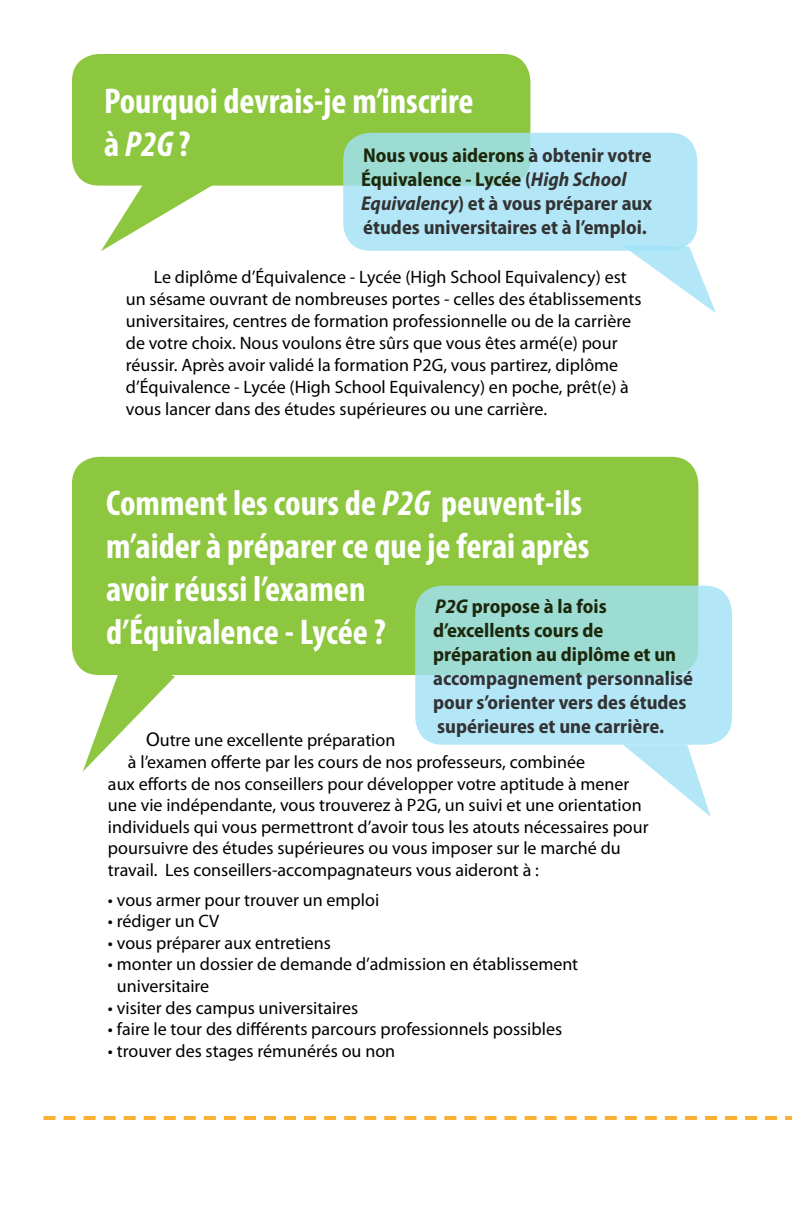
<style>
.page{position:relative;width:792px;height:1224px;background:#fff}
.page>*{position:absolute;margin:0;border:0;box-sizing:border-box;transform-origin:0 0}
.t1{font:700 condensed 36px/43.2px "Myriad Pro";color:#fff}
.t2{font:700 semi-condensed 20px/24px "Myriad Pro";color:#000}
.t3{font:18px/22px "Myriad Pro";color:#000}
.s1{font-style:italic}
.s2{font-size:20px}
</style>
<div class="page">
<div style="left:72px;top:54px;width:458px;height:132px;background:#8dc63f;border-radius:27px"></div>
<svg style="left:101px;top:185px;width:117px;height:66px"></svg>
<svg style="left:630px;top:245px;width:86px;height:68px"></svg>
<svg style="left:343px;top:133px;width:354px;height:118px;background:#ade4ef"></svg>
<div style="left:72px;top:457px;width:626px;height:218px;background:#8dc63f;border-radius:27px"></div>
<svg style="left:83px;top:670px;width:92px;height:102px"></svg>
<svg style="left:623px;top:745px;width:88px;height:72px"></svg>
<svg style="left:415px;top:586px;width:317px;height:159px;background:#a8e1e4"></svg>
<svg style="left:44px;top:1116px;width:748px;height:4px"></svg>
<h1 class="t1" style="left:104px;top:78px;width:371px">Pourquoi devrais-je m’inscrire à <span class="s1">P2G</span> ?</h1>
<p class="t2" style="left:361px;top:143px;width:292px">Nous vous aiderons à obtenir votre Équivalence - Lycée (<span class="s1">High School Equivalency</span>) et à vous préparer aux études universitaires et à l’emploi.</p>
<p class="t3" style="left:126px;top:265px;width:517px;text-indent:28px">Le diplôme d’Équivalence - Lycée (High School Equivalency) est un sésame ouvrant de nombreuses portes - celles des établissements universitaires, centres de formation professionnelle ou de la carrière de votre choix. Nous voulons être sûrs que vous êtes armé(e) pour réussir. Après avoir validé la formation P2G, vous partirez, diplôme d’Équivalence - Lycée (High School Equivalency) en poche, prêt(e) à vous lancer dans des études supérieures ou une carrière.</p>
<h1 class="t1" style="left:106px;top:480px;width:485px">Comment les cours de <span class="s1">P2G</span> peuvent-ils m’aider à préparer ce que je ferai après avoir réussi l’examen<br>d’Équivalence - Lycée ?</h1>
<p class="t2" style="left:433px;top:593px;width:261px"><span class="s1">P2G</span> propose à la fois d’excellents cours de préparation au diplôme et un accompagnement personnalisé pour s’orienter vers des études supérieures et une carrière.</p>
<p class="t3" style="left:146px;top:729px;width:251px"><span class="s2">O</span>utre une excellente préparation</p>
<p class="t3" style="left:128px;top:751px;width:459px">à l’examen offerte par les cours de nos professeurs, combinée</p>
<p class="t3" style="left:108px;top:772px;width:523px">aux efforts de nos conseillers pour développer votre aptitude à mener</p>
<p class="t3" style="left:108px;top:794px;width:535px">une vie indépendante, vous trouverez à P2G, un suivi et une orientation</p>
<p class="t3" style="left:108px;top:815px;width:542px">individuels qui vous permettront d’avoir tous les atouts nécessaires pour</p>
<p class="t3" style="left:108px;top:837px;width:514px">poursuivre des études supérieures ou vous imposer sur le marché du</p>
<p class="t3" style="left:108px;top:859px;width:432px">travail. Les conseillers-accompagnateurs vous aideront à :</p>
<p class="t3" style="left:108px;top:888px;width:273px">• vous armer pour trouver un emploi</p>
<p class="t3" style="left:108px;top:910px;width:113px">• rédiger un CV</p>
<p class="t3" style="left:108px;top:931px;width:225px">• vous préparer aux entretiens</p>
<p class="t3" style="left:117px;top:953px;width:463px;text-indent:-9px">• monter un dossier de demande d’admission en établissement universitaire</p>
<p class="t3" style="left:108px;top:996px;width:252px">• visiter des campus universitaires</p>
<p class="t3" style="left:108px;top:1018px;width:456px">• faire le tour des différents parcours professionnels possibles</p>
<p class="t3" style="left:108px;top:1039px;width:289px">• trouver des stages rémunérés ou non</p>
</div>
